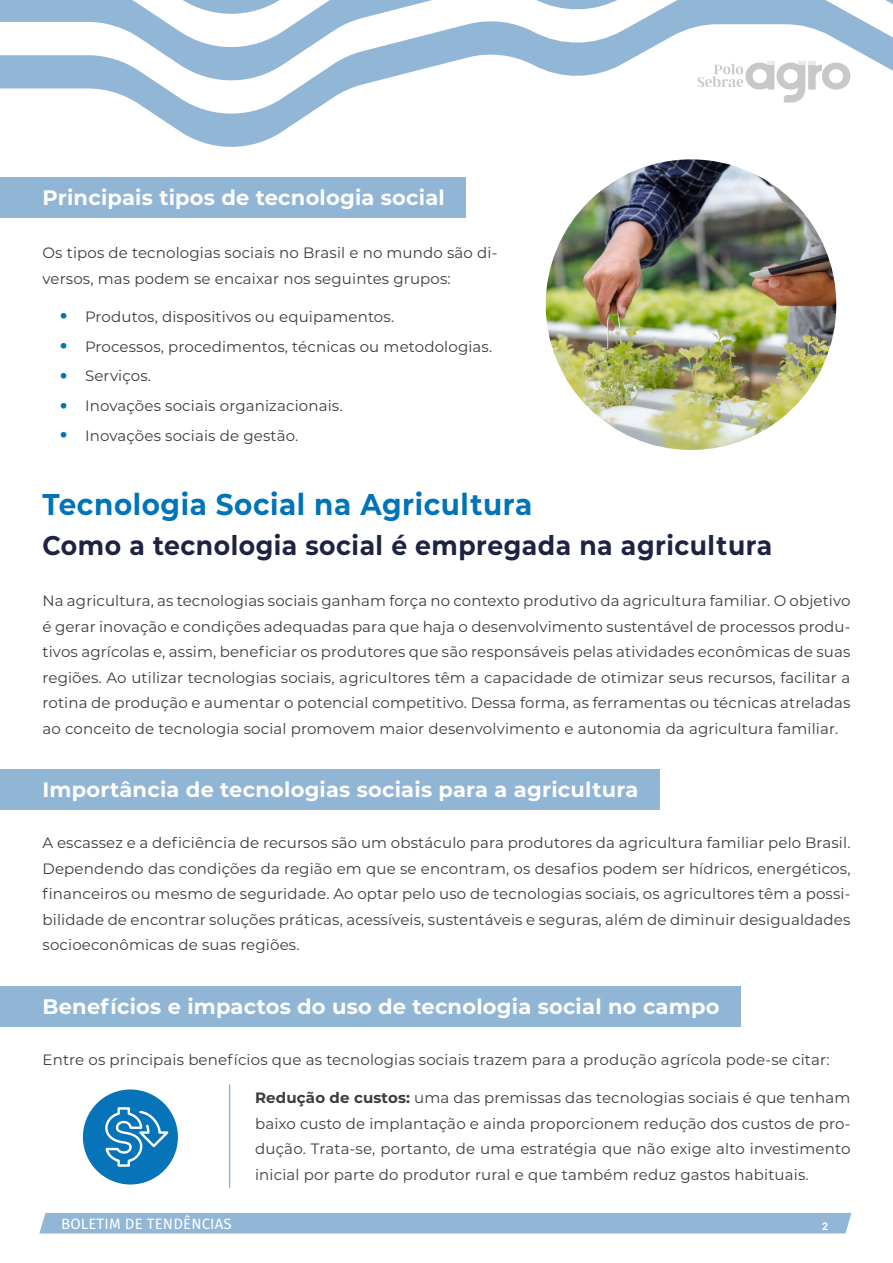
<style>
.page{position:relative;width:893px;height:1263px;background:#fff}
.page>*{position:absolute;margin:0;border:0;box-sizing:border-box;transform-origin:0 0}
.t1{font:700 30px "Montserrat";letter-spacing:.02em;color:#0074b9;scale:.93 1}
.t2{font:700 27px "Montserrat";letter-spacing:.02em;color:#1d2341;scale:.93 1}
.t3{font:700 21px "Montserrat";letter-spacing:.01em;color:#fff}
.t4{font:15px/25.5px "Montserrat";letter-spacing:.01em;color:#3c3c3c;text-align:justify}
.t5{font:15px "Fira Sans";letter-spacing:.01em;color:#fff}
.t6{font:700 10.5px "Roboto";color:#fff}
.s1{font-size:37.5px;color:#0074b9}
.s2{font-weight:700}
</style>
<div class="page">
<svg style="left:0;top:86px;width:357px;height:61px"></svg>
<svg style="left:0;top:19px;width:893px;height:67px"></svg>
<svg style="left:0;top:0;width:893px;height:19px"></svg>
<div style="left:39px;top:1213px;width:812px;height:20px;background:#91b6d6"></div>
<svg style="left:697px;top:61px;width:153px;height:42px"></svg>
<div style="left:0;top:177px;width:466px;height:40px;background:#90b5d5"></div>
<img style="left:546px;top:159px;width:290px;height:291px;border-radius:145px">
<div style="left:0;top:770px;width:660px;height:40px;background:#90b5d5"></div>
<div style="left:0;top:986px;width:740px;height:40px;background:#90b5d5"></div>
<hr style="left:229px;top:1084px;width:1px;height:104px;background:#90b5d5">
<div style="left:83px;top:1089px;width:95px;height:95px;background:#0774b9;border-radius:50%"></div>
<svg style="left:105px;top:1106px;width:68px;height:62px"></svg>
<h3 class="t3" style="left:43px;top:182px;width:404px">Principais tipos de tecnologia social</h3>
<p class="t4" style="left:43px;top:240px;width:456px">Os tipos de tecnologias sociais no Brasil e no mundo são di&shy;versos, mas podem se encaixar nos seguintes grupos:</p>
<p class="t4" style="left:58px;top:303px;width:338px"><span class="s1">•</span> Produtos, dispositivos ou equipamentos.</p>
<p class="t4" style="left:58px;top:333px;width:436px"><span class="s1">•</span> Processos, procedimentos, técnicas ou metodologias.</p>
<p class="t4" style="left:58px;top:363px;width:95px"><span class="s1">•</span> Serviços.</p>
<p class="t4" style="left:58px;top:393px;width:286px"><span class="s1">•</span> Inovações sociais organizacionais.</p>
<p class="t4" style="left:58px;top:422px;width:242px"><span class="s1">•</span> Inovações sociais de gestão.</p>
<h1 class="t1" style="left:43px;top:482px;width:528px">Tecnologia Social na Agricultura</h1>
<h2 class="t2" style="left:43px;top:526px;width:786px">Como a tecnologia social é empregada na agricultura</h2>
<p class="t4" style="left:43px;top:588px;width:809px">Na agricultura, as tecnologias sociais ganham força no contexto produtivo da agricultura familiar. O objetivo é gerar inovação e condições adequadas para que haja o desenvolvimento sustentável de processos produ&shy;tivos agrícolas e, assim, beneficiar os produtores que são responsáveis pelas atividades econômicas de suas regiões. Ao utilizar tecnologias sociais, agricultores têm a capacidade de otimizar seus recursos, facilitar a rotina de produção e aumentar o potencial competitivo. Dessa forma, as ferramentas ou técnicas atreladas ao conceito de tecnologia social promovem maior desenvolvimento e autonomia da agricultura familiar.</p>
<h3 class="t3" style="left:43px;top:775px;width:597px">Importância de tecnologias sociais para a agricultura</h3>
<p class="t4" style="left:43px;top:830px;width:809px">A escassez e a deficiência de recursos são um obstáculo para produtores da agricultura familiar pelo Brasil.<br>Dependendo das condições da região em que se encontram, os desafios podem ser hídricos, energéticos, financeiros ou mesmo de seguridade. Ao optar pelo uso de tecnologias sociais, os agricultores têm a possi&shy;bilidade de encontrar soluções práticas, acessíveis, sustentáveis e seguras, além de diminuir desigualdades socioeconômicas de suas regiões.</p>
<h3 class="t3" style="left:43px;top:991px;width:678px">Benefícios e impactos do uso de tecnologia social no campo</h3>
<p class="t4" style="left:43px;top:1046px;width:788px">Entre os principais benefícios que as tecnologias sociais trazem para a produção agrícola pode-se citar:</p>
<p class="t4" style="left:255px;top:1084px;width:597px"><span class="s2">Redução de custos:</span> uma das premissas das tecnologias sociais é que tenham baixo custo de implantação e ainda proporcionem redução dos custos de pro&shy;dução. Trata-se, portanto, de uma estratégia que não exige alto investimento inicial por parte do produtor rural e que também reduz gastos habituais.</p>
<p class="t5" style="left:61px;top:1213px;width:172px">BOLETIM DE TENDÊNCIAS</p>
<p class="t6" style="left:822px;top:1219px;width:8px">2</p>
</div>
